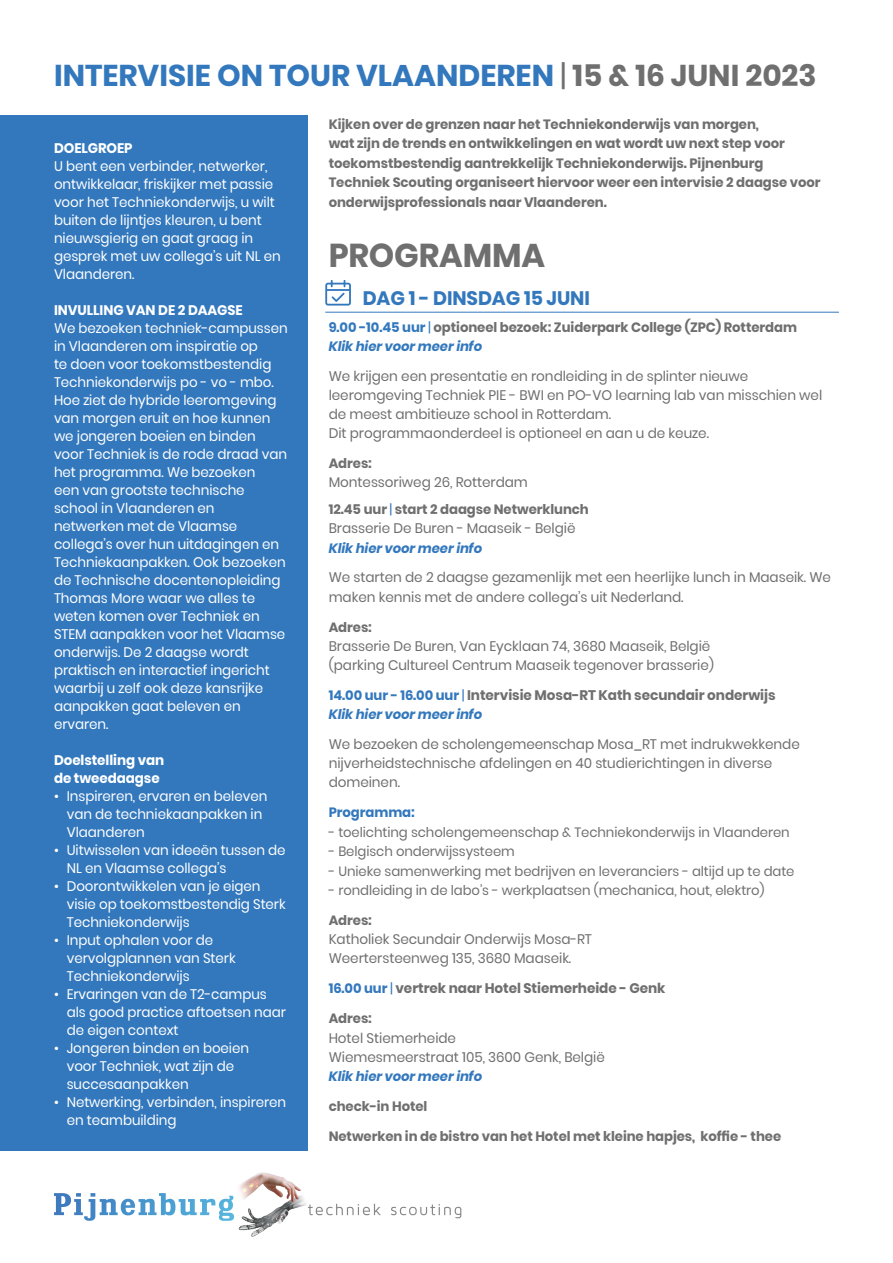
<style>
.page{position:relative;width:893px;height:1263px;background:#fff}
.page>*{position:absolute;margin:0;border:0;box-sizing:border-box;transform-origin:0 0}
.t1{font:700 33px "Poppins";letter-spacing:-.005em;color:#706f6f}
.t2{font:700 30px "Poppins";color:#3378bd}
.t3{font:700 19.5px "Poppins";letter-spacing:-.005em;color:#3378bd}
.t4{font:13.8px/18px "Poppins";letter-spacing:-.005em;color:#fff}
.t5{font:13.8px/19px "Poppins";letter-spacing:-.005em;color:#706f6f}
.t6{font:700 13.8px "Poppins";letter-spacing:-.005em;color:#706f6f}
.t7{font:700 13.8px/18px "Poppins";letter-spacing:-.005em;color:#fff}
.t8{font:700 13.5px/19.5px "Poppins";letter-spacing:-.005em;color:#706f6f}
.t9{font:13.5px "Poppins";letter-spacing:-.005em;color:#706f6f}
.t10{font:italic 700 13.5px "Poppins";letter-spacing:-.005em;color:#3378bd}
.t11{font:700 13.5px "Poppins";letter-spacing:-.005em;color:#3378bd}
.s1{font-weight:400;color:#706f6f}
.s2{color:#706f6f}
.s3{color:#3378bd}
.s4{font-weight:400;color:#3378bd}
.s5{font-style:italic;color:#3378bd}
.s6{font-size:13.5px;color:#3378bd}
.s7{font-weight:400;font-size:13.5px;color:#3378bd}
</style>
<div class="page">
<div style="left:0;top:115px;width:307px;height:1036px;background:#3378bd"></div>
<hr style="left:325px;top:312px;width:514px;height:1px;background:#3378bd">
<svg style="left:325px;top:280px;width:26px;height:26px"></svg>
<img style="left:238px;top:1173px;width:69px;height:58px">
<svg style="left:308px;top:1204px;width:73px;height:11px"></svg>
<svg style="left:391px;top:1204px;width:70px;height:14px"></svg>
<svg style="left:248px;top:1197px;width:48px;height:40px"></svg>
<svg style="left:54px;top:1193px;width:180px;height:28px"></svg>
<h2 class="t2" style="left:54px;top:58px;width:764px">INTERVISIE ON TOUR VLAANDEREN <span class="s1">|</span> <span class="s2">15 &amp; 16 JUNI 2023</span></h2>
<p class="t7" style="left:54px;top:139px;width:80px">DOELGROEP</p>
<p class="t4" style="left:54px;top:157px;width:228px">U bent een verbinder, netwerker, ontwikkelaar, friskijker met passie voor het Techniekonderwijs, u wilt buiten de lijntjes kleuren, u bent nieuwsgierig en gaat graag in gesprek met uw collega’s uit NL en<br>Vlaanderen.</p>
<p class="t7" style="left:54px;top:301px;width:190px">INVULLING VAN DE 2 DAAGSE</p>
<p class="t4" style="left:54px;top:319px;width:235px">We bezoeken techniek-campussen in Vlaanderen om inspiratie op<br>te doen voor toekomstbestendig<br>Techniekonderwijs po - vo - mbo.<br>Hoe ziet de hybride leeromgeving van morgen eruit en hoe kunnen we jongeren boeien en binden voor Techniek is de rode draad van het programma. We bezoeken<br>een van grootste technische school in Vlaanderen en netwerken met de Vlaamse collega’s over hun uitdagingen en<br>Techniekaanpakken. Ook bezoeken de Technische docentenopleiding<br>Thomas More waar we alles te weten komen over Techniek en<br>STEM aanpakken voor het Vlaamse onderwijs. De 2 daagse wordt praktisch en interactief ingericht waarbij u zelf ook deze kansrijke aanpakken gaat beleven en ervaren.</p>
<p class="t7" style="left:54px;top:751px;width:112px">Doelstelling van de tweedaagse</p>
<p class="t4" style="left:67px;top:787px;width:202px;text-indent:-13px">• Inspireren, ervaren en beleven van de techniekaanpakken in<br>Vlaanderen</p>
<p class="t4" style="left:67px;top:841px;width:220px;text-indent:-13px">• Uitwisselen van ideeën tussen de<br>NL en Vlaamse collega’s</p>
<p class="t4" style="left:67px;top:877px;width:220px;text-indent:-13px">• Doorontwikkelen van je eigen visie op toekomstbestendig Sterk<br>Techniekonderwijs</p>
<p class="t4" style="left:67px;top:931px;width:170px;text-indent:-13px">• Input ophalen voor de vervolgplannen van Sterk<br>Techniekonderwijs</p>
<p class="t4" style="left:67px;top:985px;width:221px;text-indent:-13px">• Ervaringen van de T2-campus als good practice aftoetsen naar de eigen context</p>
<p class="t4" style="left:67px;top:1039px;width:184px;text-indent:-13px">• Jongeren binden en boeien voor Techniek, wat zijn de succesaanpakken</p>
<p class="t4" style="left:67px;top:1093px;width:221px;text-indent:-13px">• Netwerking, verbinden, inspireren en teambuilding</p>
<p class="t8" style="left:329px;top:115px;width:493px">Kijken over de grenzen naar het Techniekonderwijs van morgen,<br>wat zijn de trends en ontwikkelingen en wat wordt uw next step voor toekomstbestendig aantrekkelijk Techniekonderwijs. Pijnenburg Techniek Scouting organiseert hiervoor weer een intervisie 2 daagse voor onderwijsprofessionals naar Vlaanderen.</p>
<h1 class="t1" style="left:329px;top:236px;width:218px">PROGRAMMA</h1>
<h3 class="t3" style="left:363px;top:286px;width:229px">DAG 1 - DINSDAG 15 JUNI</h3>
<p class="t8" style="left:329px;top:317px;width:470px"><span class="s3">9.00 -10.45 uur</span> <span class="s4">|</span> optioneel bezoek: Zuiderpark College (ZPC) Rotterdam<br><span class="s5">Klik hier voor meer info</span></p>
<p class="t5" style="left:329px;top:366px;width:495px">We krijgen een presentatie en rondleiding in de splinter nieuwe leeromgeving Techniek PIE - BWI en PO-VO learning lab van misschien wel de meest ambitieuze school in Rotterdam.<br>Dit programmaonderdeel is optioneel en aan u de keuze.</p>
<p class="t8" style="left:329px;top:454px;width:45px">Adres:</p>
<p class="t5" style="left:329px;top:473px;width:201px">Montessoriweg 26, Rotterdam</p>
<p class="t8" style="left:329px;top:500px;width:262px">12.45 uur <span class="s4">|</span> start 2 daagse Netwerklunch</p>
<p class="t5" style="left:329px;top:519px;width:248px">Brasserie De Buren - Maaseik - België</p>
<p class="t10" style="left:329px;top:540px;width:155px">Klik hier voor meer info</p>
<p class="t5" style="left:329px;top:568px;width:504px">We starten de 2 daagse gezamenlijk met een heerlijke lunch in Maaseik. We maken kennis met de andere collega’s uit Nederland.</p>
<p class="t8" style="left:329px;top:617px;width:45px">Adres:</p>
<p class="t5" style="left:329px;top:636px;width:387px">Brasserie De Buren, Van Eycklaan 74, 3680 Maaseik, België (parking Cultureel Centrum Maaseik tegenover brasserie)</p>
<p class="t6" style="left:329px;top:687px;width:448px"><span class="s6">14.00 uur - 16.00 uur</span> <span class="s7">|</span> Intervisie Mosa-RT Kath secundair onderwijs</p>
<p class="t10" style="left:329px;top:707px;width:155px">Klik hier voor meer info</p>
<p class="t5" style="left:329px;top:735px;width:473px">We bezoeken de scholengemeenschap Mosa_RT met indrukwekkende nijverheidstechnische afdelingen en 40 studierichtingen in diverse domeinen.</p>
<p class="t11" style="left:329px;top:805px;width:88px">Programma:</p>
<p class="t9" style="left:329px;top:824px;width:463px">- toelichting scholengemeenschap &amp; Techniekonderwijs in Vlaanderen</p>
<p class="t9" style="left:329px;top:844px;width:188px">- Belgisch onderwijssysteem</p>
<p class="t9" style="left:329px;top:863px;width:467px">- Unieke samenwerking met bedrijven en leveranciers - altijd up te date</p>
<p class="t9" style="left:329px;top:883px;width:437px">- rondleiding in de labo’s - werkplaatsen (mechanica, hout, elektro)</p>
<p class="t8" style="left:329px;top:911px;width:45px">Adres:</p>
<p class="t5" style="left:329px;top:930px;width:265px">Katholiek Secundair Onderwijs Mosa-RT<br>Weertersteenweg 135, 3680 Maaseik.</p>
<p class="t6" style="left:329px;top:981px;width:338px"><span class="s6">16.00 uur</span> <span class="s7">|</span> vertrek naar Hotel Stiemerheide - Genk</p>
<p class="t8" style="left:329px;top:1009px;width:45px">Adres:</p>
<p class="t5" style="left:329px;top:1028px;width:278px">Hotel Stiemerheide<br>Wiemesmeerstraat 105, 3600 Genk, België</p>
<p class="t10" style="left:329px;top:1069px;width:155px">Klik hier voor meer info</p>
<p class="t8" style="left:329px;top:1097px;width:100px">check-in Hotel</p>
<p class="t8" style="left:329px;top:1127px;width:454px">Netwerken in de bistro van het Hotel met kleine hapjes, koffie - thee</p>
</div>
